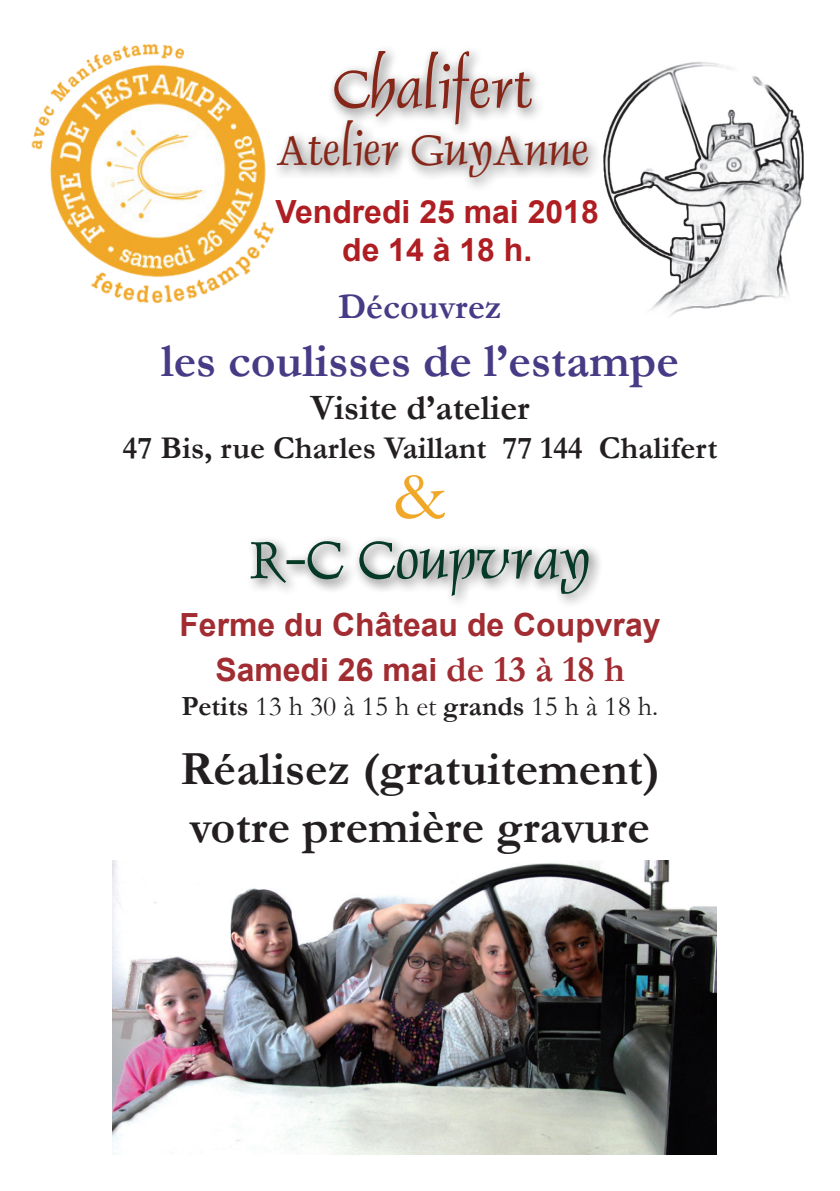
<style>
.page{position:relative;width:840px;height:1191px;background:#fff}
.page>*{position:absolute;margin:0;border:0;box-sizing:border-box;transform-origin:0 0}
.t1{font:72px "Garamond";color:#f1a829}
.t2{font:60px "Dauphin";color:#063926}
.t3{font:60px "Dauphin";color:#862619}
.t4{font:700 48px/57.4px "Garamond";color:#231f20}
.t5{font:700 48px "Garamond";color:#473b86}
.t6{font:48px "Dauphin";color:#862619}
.t7{font:700 36px "Garamond";color:#231f20}
.t8{font:700 36px "Garamond";color:#473b86}
.t9{font:700 32px/44.6px "Arial";color:#a12c31;text-align:center}
.t10{font:700 32px "Garamond";color:#231f20}
.t11{font:700 32px/38.4px "Arial";color:#af1e22;text-align:center}
.t12{font:28px "Garamond";color:#231f20}
.s1{font-family:"Garamond";font-size:37.2px}
.s2{font-weight:700}
</style>
<div class="page">
<img style="left:31px;top:44px;width:243px;height:259px">
<img style="left:603px;top:62px;width:201px;height:254px">
<div style="left:271px;top:45px;width:330px;height:147px;background:#231f20;opacity:.75"></div>
<div style="left:244px;top:535px;width:358px;height:74px;background:#231f20;opacity:.75"></div>
<img style="left:112px;top:860px;width:603px;height:294px">
<h2 class="t3" style="left:333px;top:51px;width:201px">Chalifert</h2>
<h3 class="t6" style="left:276px;top:120px;width:314px">Atelier GuyAnne</h3>
<p class="t11" style="left:275px;top:193px;width:324px">Vendredi 25 mai 2018 de 14 à 18 h.</p>
<p class="t8" style="left:338px;top:282px;width:165px">Découvrez</p>
<h3 class="t5" style="left:161px;top:328px;width:519px">les coulisses de l’estampe</h3>
<p class="t7" style="left:310px;top:383px;width:221px">Visite d’atelier</p>
<p class="t10" style="left:122px;top:426px;width:596px">47 Bis, rue Charles Vaillant 77 144 Chalifert</p>
<h1 class="t1" style="left:393px;top:447px;width:54px">&amp;</h1>
<h2 class="t2" style="left:250px;top:522px;width:341px">R-C Coupvray</h2>
<p class="t9" style="left:179px;top:603px;width:482px">Ferme du Château de Coupvray<br>Samedi 26 mai <span class="s1">de 13 à 18 h</span></p>
<p class="t12" style="left:181px;top:687px;width:478px"><span class="s2">Petits</span> 13 h 30 à 15 h et <span class="s2">grands</span> 15 h à 18 h.</p>
<h3 class="t4" style="left:180px;top:740px;width:481px">Réalisez (gratuitement) votre première gravure</h3>
</div>
